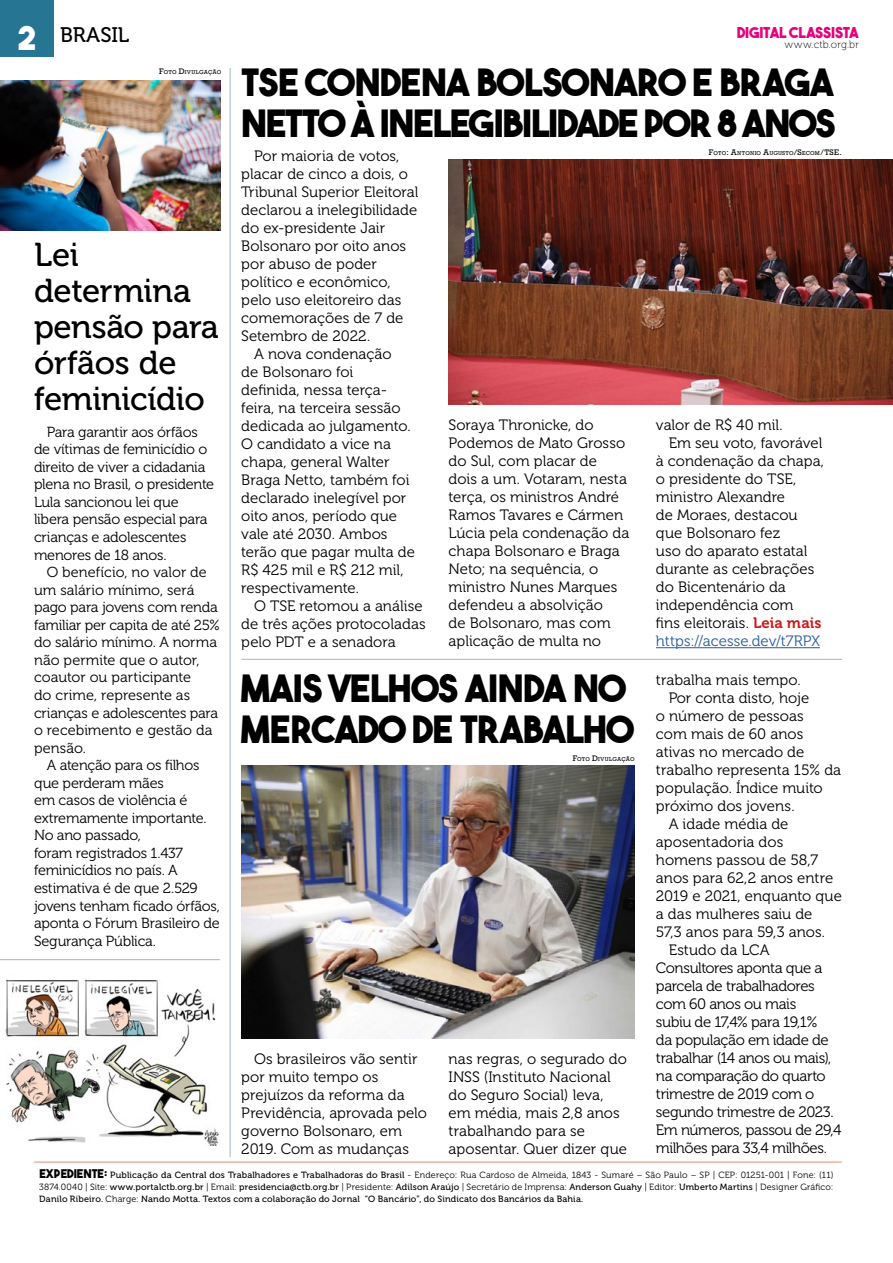
<style>
.page{position:relative;width:893px;height:1263px;background:#fff}
.page>*{position:absolute;margin:0;border:0;box-sizing:border-box;transform-origin:0 0}
.t1{font:37.5px/40.5px "The Bold Font";letter-spacing:-.025em;color:#000}
.t2{font:33px/36px "Museo 500";letter-spacing:-.01em;color:#000}
.t3{font:21px "Museo 500";letter-spacing:-.01em;color:#000}
.t4{font:15px/18px "Museo 300";color:#000}
.t5{font:15px "Museo 300";letter-spacing:-.03em;color:#000}
.t6{font:15px "Museo 300";letter-spacing:.005em;color:#275b9b}
.t7{font:15px "Museo 300";letter-spacing:-.025em;color:#000}
.t8{font:15px "The Bold Font";letter-spacing:-.015em;color:#e6007d}
.t9{font:14.55px/17.5px "Museo 300";letter-spacing:-.015em;color:#000}
.t10{font:10.5px "Museo 100";letter-spacing:.015em;color:#000}
.t11{font:9px/12px "Museo 500";letter-spacing:.02em;color:#000}
.t12{font:9px "Museo 300";letter-spacing:.02em;color:#000}
.t13{font:7.5px "Rockwell";color:#000}
.t14{font:5.25px "Rockwell";letter-spacing:.04em;color:#000}
.s1{font-family:"The Bold Font";font-size:33px;color:#fff}
.s2{font-size:7.5px}
.s3{font-family:"Museo 700";color:#cd1719}
.s4{font-family:"The Bold Font";font-size:12px}
.s5{font-family:"Museo 500"}
.s6{font-family:"Museo 300"}
</style>
<div class="page">
<div style="left:0;top:0;width:53px;height:57px;background:#267593"></div>
<hr style="left:230px;top:68px;width:1px;height:1089px;background:#aabbc5">
<hr style="left:241px;top:659px;width:601px;height:1px;background:#aabbc5">
<hr style="left:0;top:959px;width:220px;height:1px;background:#aabbc5">
<hr style="left:34px;top:1161px;width:808px;height:1px;background:#e7967b">
<hr style="left:656px;top:647px;width:164px;height:1px;background:#275b9b">
<img style="left:449px;top:160px;width:444px;height:245px">
<img style="left:0;top:80px;width:220px;height:150px">
<img style="left:241px;top:766px;width:394px;height:272px">
<img style="left:5px;top:979px;width:214px;height:166px">
<h3 class="t3" style="left:17px;top:24px;width:114px"><span class="s1">2</span> BRASIL</h3>
<p class="t14" style="left:159px;top:69px;width:63px"><span class="s2">F</span>OTO <span class="s2">D</span>IVULGAÇÃO</p>
<h2 class="t2" style="left:34px;top:237px;width:186px">Lei determina pensão para órfãos de feminicídio</h2>
<p class="t9" style="left:34px;top:423px;width:182px;text-indent:13px">Para garantir aos órfãos de vítimas de feminicídio o direito de viver a cidadania plena no Brasil, o presidente<br>Lula sancionou lei que libera pensão especial para crianças e adolescentes menores de 18 anos.</p>
<p class="t9" style="left:34px;top:564px;width:188px;text-indent:13px">O benefício, no valor de um salário mínimo, será pago para jovens com renda familiar per capita de até 25% do salário mínimo. A norma não permite que o autor, coautor ou participante<br>do crime, represente as crianças e adolescentes para o recebimento e gestão da pensão.</p>
<p class="t9" style="left:34px;top:757px;width:187px;text-indent:13px">A atenção para os filhos que perderam mães<br>em casos de violência é extremamente importante.<br>No ano passado,<br>foram registrados 1.437 feminicídios no país. A estimativa é de que 2.529 jovens tenham ficado órfãos, aponta o Fórum Brasileiro de<br>Segurança Pública.</p>
<p class="t8" style="left:737px;top:23px;width:123px">DIGITAL CLASSISTA</p>
<p class="t10" style="left:784px;top:39px;width:76px">www.ctb.org.br</p>
<h1 class="t1" style="left:241px;top:62px;width:596px">TSE CONDENA BOLSONARO E BRAGA<br>NETTO À INELEGIBILIDADE POR 8 ANOS</h1>
<p class="t4" style="left:254px;top:147px;width:147px">Por maioria de votos,</p>
<p class="t4" style="left:241px;top:165px;width:168px">placar de cinco a dois, o</p>
<p class="t4" style="left:241px;top:183px;width:179px">Tribunal Superior Eleitoral</p>
<p class="t4" style="left:241px;top:201px;width:177px">declarou a inelegibilidade</p>
<p class="t4" style="left:241px;top:219px;width:145px">do ex-presidente Jair</p>
<p class="t4" style="left:241px;top:237px;width:166px">Bolsonaro por oito anos</p>
<p class="t4" style="left:241px;top:255px;width:137px">por abuso de poder</p>
<p class="t4" style="left:241px;top:273px;width:151px">político e econômico,</p>
<p class="t4" style="left:241px;top:291px;width:162px">pelo uso eleitoreiro das</p>
<p class="t4" style="left:241px;top:309px;width:164px">comemorações de 7 de</p>
<p class="t4" style="left:241px;top:327px;width:131px">Setembro de 2022.</p>
<p class="t4" style="left:254px;top:345px;width:139px">A nova condenação</p>
<p class="t4" style="left:241px;top:363px;width:114px">de Bolsonaro foi</p>
<p class="t4" style="left:241px;top:381px;width:147px">definida, nessa terça-</p>
<p class="t4" style="left:241px;top:399px;width:161px">feira, na terceira sessão</p>
<p class="t4" style="left:241px;top:417px;width:171px">dedicada ao julgamento.</p>
<p class="t4" style="left:241px;top:435px;width:151px">O candidato a vice na</p>
<p class="t4" style="left:241px;top:453px;width:150px">chapa, general Walter</p>
<p class="t4" style="left:241px;top:471px;width:170px">Braga Netto, também foi</p>
<p class="t4" style="left:241px;top:489px;width:167px">declarado inelegível por</p>
<p class="t4" style="left:241px;top:507px;width:157px">oito anos, período que</p>
<p class="t4" style="left:241px;top:525px;width:148px">vale até 2030. Ambos</p>
<p class="t4" style="left:241px;top:543px;width:175px">terão que pagar multa de</p>
<p class="t4" style="left:241px;top:561px;width:164px">R$ 425 mil e R$ 212 mil,</p>
<p class="t4" style="left:241px;top:579px;width:119px">respectivamente.</p>
<p class="t4" style="left:254px;top:597px;width:170px">O TSE retomou a análise</p>
<p class="t4" style="left:241px;top:615px;width:186px">de três ações protocoladas</p>
<p class="t4" style="left:241px;top:633px;width:156px">pelo PDT e a senadora</p>
<p class="t14" style="left:709px;top:150px;width:122px"><span class="s2">F</span>OTO<span class="s2">: A</span>NTONIO <span class="s2">A</span>UGUSTO<span class="s2">/S</span>ECOM<span class="s2">/TSE</span></p>
<p class="t13" style="left:840px;top:148px;width:4px">.</p>
<p class="t4" style="left:449px;top:416px;width:182px">Soraya Thronicke, do<br>Podemos de Mato Grosso do Sul, com placar de dois a um. Votaram, nesta terça, os ministros André<br>Ramos Tavares e Cármen<br>Lúcia pela condenação da chapa Bolsonaro e Braga<br>Neto; na sequência, o ministro Nunes Marques defendeu a absolvição<br>de Bolsonaro, mas com aplicação de multa no</p>
<p class="t4" style="left:656px;top:416px;width:128px">valor de R$ 40 mil.</p>
<p class="t4" style="left:669px;top:434px;width:155px">Em seu voto, favorável</p>
<p class="t4" style="left:656px;top:452px;width:170px">à condenação da chapa,</p>
<p class="t4" style="left:656px;top:470px;width:142px">o presidente do TSE,</p>
<p class="t4" style="left:656px;top:488px;width:131px">ministro Alexandre</p>
<p class="t4" style="left:656px;top:506px;width:143px">de Moraes, destacou</p>
<p class="t4" style="left:656px;top:524px;width:126px">que Bolsonaro fez</p>
<p class="t4" style="left:656px;top:542px;width:153px">uso do aparato estatal</p>
<p class="t4" style="left:656px;top:560px;width:160px">durante as celebrações</p>
<p class="t4" style="left:656px;top:578px;width:131px">do Bicentenário da</p>
<p class="t4" style="left:656px;top:596px;width:139px">independência com</p>
<p class="t4" style="left:656px;top:614px;width:167px">fins eleitorais. <span class="s3">Leia mais</span></p>
<p class="t6" style="left:656px;top:633px;width:166px">https://acesse.dev/t7RPX</p>
<h1 class="t1" style="left:241px;top:668px;width:394px">MAIS VELHOS AINDA NO<br>MERCADO DE TRABALHO</h1>
<p class="t14" style="left:573px;top:756px;width:63px"><span class="s2">F</span>OTO <span class="s2">D</span>IVULGAÇÃO</p>
<p class="t4" style="left:241px;top:1050px;width:187px;text-indent:13px">Os brasileiros vão sentir por muito tempo os prejuízos da reforma da<br>Previdência, aprovada pelo governo Bolsonaro, em<br>2019. Com as mudanças</p>
<p class="t4" style="left:449px;top:1050px;width:180px">nas regras, o segurado do<br>INSS (Instituto Nacional do Seguro Social) leva, em média, mais 2,8 anos trabalhando para se aposentar. Quer dizer que</p>
<p class="t4" style="left:656px;top:671px;width:146px">trabalha mais tempo.</p>
<p class="t4" style="left:669px;top:689px;width:142px">Por conta disto, hoje</p>
<p class="t4" style="left:656px;top:707px;width:149px">o número de pessoas</p>
<p class="t4" style="left:656px;top:725px;width:149px">com mais de 60 anos</p>
<p class="t4" style="left:656px;top:743px;width:150px">ativas no mercado de</p>
<p class="t4" style="left:656px;top:761px;width:187px">trabalho representa 15% da</p>
<p class="t4" style="left:656px;top:779px;width:168px">população. Índice muito</p>
<p class="t4" style="left:656px;top:797px;width:140px">próximo dos jovens.</p>
<p class="t4" style="left:669px;top:815px;width:121px">A idade média de</p>
<p class="t4" style="left:656px;top:833px;width:129px">aposentadoria dos</p>
<p class="t4" style="left:656px;top:851px;width:164px">homens passou de 58,7</p>
<p class="t4" style="left:656px;top:869px;width:179px">anos para 62,2 anos entre</p>
<p class="t4" style="left:656px;top:887px;width:187px">2019 e 2021, enquanto que</p>
<p class="t4" style="left:656px;top:905px;width:158px">a das mulheres saiu de</p>
<p class="t4" style="left:656px;top:923px;width:171px">57,3 anos para 59,3 anos.</p>
<p class="t4" style="left:669px;top:941px;width:102px">Estudo da LCA</p>
<p class="t5" style="left:656px;top:960px;width:168px">Consultores aponta que a</p>
<p class="t5" style="left:656px;top:978px;width:160px">parcela de trabalhadores</p>
<p class="t5" style="left:656px;top:996px;width:142px">com 60 anos ou mais</p>
<p class="t5" style="left:656px;top:1014px;width:163px">subiu de 17,4% para 19,1%</p>
<p class="t5" style="left:656px;top:1032px;width:174px">da população em idade de</p>
<p class="t5" style="left:656px;top:1050px;width:177px">trabalhar (14 anos ou mais),</p>
<p class="t5" style="left:656px;top:1068px;width:171px">na comparação do quarto</p>
<p class="t5" style="left:656px;top:1086px;width:160px">trimestre de 2019 com o</p>
<p class="t7" style="left:656px;top:1104px;width:179px">segundo trimestre de 2023.</p>
<p class="t5" style="left:656px;top:1122px;width:187px">Em números, passou de 29,4</p>
<p class="t5" style="left:656px;top:1140px;width:173px">milhões para 33,4 milhões.</p>
<p class="t12" style="left:39px;top:1170px;width:796px"><span class="s4">EXPEDIENTE:</span> <span class="s5">Publicação da Central dos Trabalhadores e Trabalhadoras do Brasil</span> - Endereço: Rua Cardoso de Almeida, 1843 - Sumaré – São Paulo – SP | CEP: 01251-001 | Fone: (11)</p>
<p class="t11" style="left:39px;top:1181px;width:796px"><span class="s6">3874.0040 | Site:</span> www.portalctb.org.br <span class="s6">| Email:</span> presidencia@ctb.org.br <span class="s6">| Presidente:</span> Adilson Araújo <span class="s6">| Secretário de Imprensa:</span> Anderson Guahy <span class="s6">| Editor:</span> Umberto Martins <span class="s6">| Designer Gráfico:<br></span>Danilo Ribeiro. <span class="s6">Charge:</span> Nando Motta. Textos com a colaboração do Jornal “O Bancário”, do Sindicato dos Bancários da Bahia.</p>
</div>
